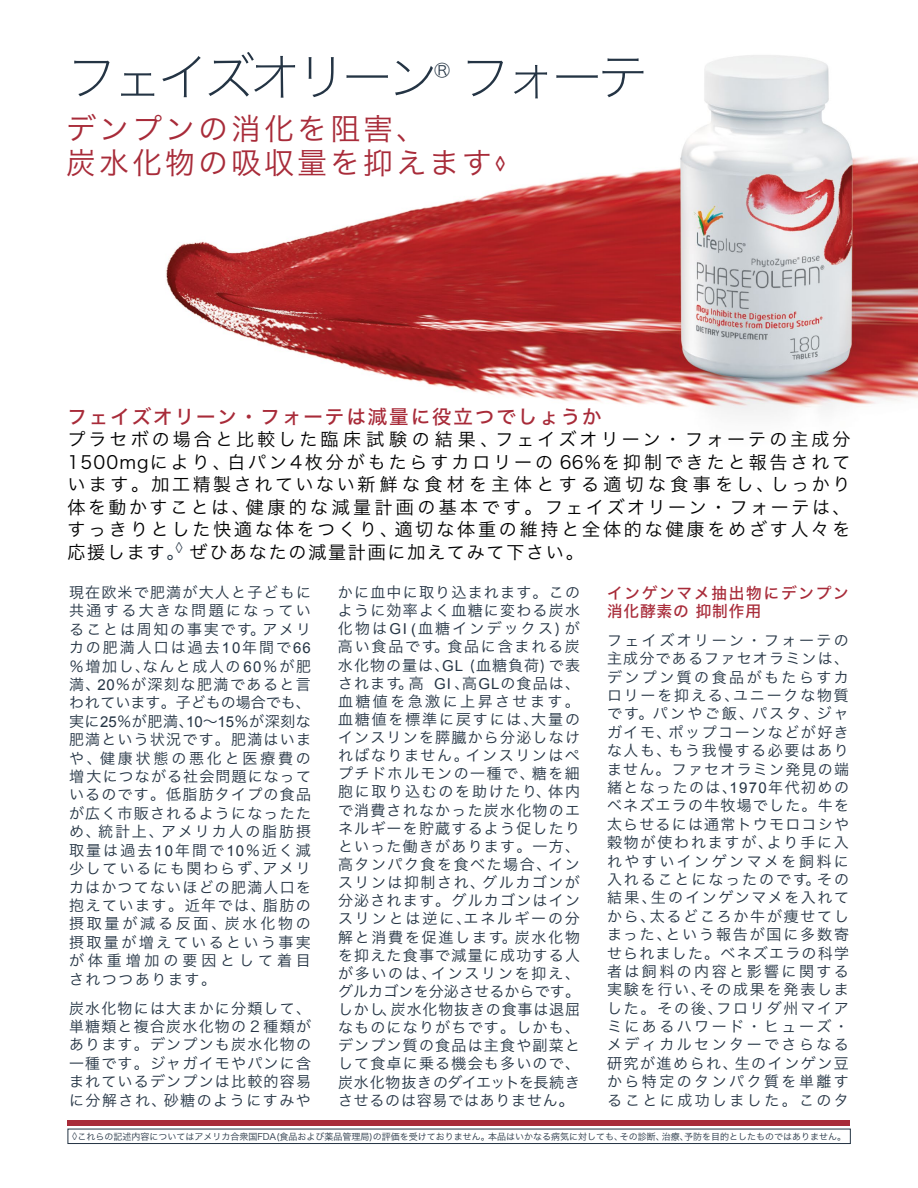
<style>
.page{position:relative;width:918px;height:1188px;background:#fff}
.page>*{position:absolute;margin:0;border:0;box-sizing:border-box;transform-origin:0 0}
.t1{font:51px "Hiragino Sans W1";letter-spacing:-.1em;color:#243444}
.t2{font:30px/34.5px "Hiragino Sans W3";letter-spacing:.1em;color:#a82b39}
.t3{font:19.5px "Hiragino Sans W5";letter-spacing:.1em;color:#a82b39}
.t4{font:18px/22.5px "Hiragino Sans W3";letter-spacing:.1em;color:#000;text-align:justify}
.t5{font:15.75px/18.5px "Hiragino Sans W5";letter-spacing:.105em;color:#a82b39}
.t6{font:15px/18.5px "Hiragino Sans W3";letter-spacing:.1em;color:#243444;text-align:justify}
.t7{font:9px "Hiragino Sans W3";color:#243444}
.s1{font-family:"Neo Tech Std";font-size:28.8px}
.s2{color:#243444}
.s3{font-family:"Arial"}
.s4{font-size:16.5px}
.s5{font-family:"Arial";font-size:10.5px}
</style>
<div class="page">
<img style="left:166px;top:55px;width:752px;height:360px">
<div style="left:68px;top:1120px;width:782px;height:6px;background:#a82b39"></div>
<div style="left:68px;top:1129px;width:783px;height:15px;border:1px solid #243444"></div>
<h1 class="t1" style="left:66px;top:32px;width:584px">フェイズオリーン<sup>®</sup> フォーテ</h1>
<h2 class="t2" style="left:66px;top:109px;width:441px">デンプンの消化を阻害、<br>炭水化物の吸収量を抑えます<span class="s1">◊</span></h2>
<h3 class="t3" style="left:68px;top:399px;width:536px">フェイズオリーン・フォーテは減量に役立つでしょうか</h3>
<p class="t4" style="left:68px;top:427px;width:785px">プラセボの場合と比較した臨床試験の結果、フェイズオリーン・フォーテの主成分1500mgにより、白パン4枚分がもたらすカロリーの 66％を抑制できたと報告されています。加工精製されていない新鮮な食材を主体とする適切な食事をし、しっかり体を動かすことは、健康的な減量計画の基本です。フェイズオリーン・フォーテは、すっきりとした快適な体をつくり、適切な体重の維持と全体的な健康をめざす人々を応援します<span class="s2">。</span><sup>◊</sup> ぜひあなたの減量計画に加えてみて下さい。</p>
<p class="t6" style="left:69px;top:582px;width:244px">現在欧米で肥満が大人と子どもに共通する大きな問題になっていることは周知の事実です。アメリカの肥満人口は過去<span class="s3">10</span>年間で<span class="s3">66</span>％増加し、なんと成人の<span class="s3">60</span>％が肥満、<span class="s3">20</span>％が深刻な肥満であると言われています。子どもの場合でも、実に<span class="s3">25</span>％が肥満、<span class="s3">10</span>〜<span class="s3">15</span>％が深刻な肥満という状況です。肥満はいまや、健康状態の悪化と医療費の増大につながる社会問題になっているのです。低脂肪タイプの食品が広く市販されるようになったため、統計上、アメリカ人の脂肪摂取量は過去<span class="s3">10</span>年間で<span class="s3">10</span>％近く減少しているにも関わらず、アメリカはかつてないほどの肥満人口を抱えています。近年では、脂肪の摂取量が減る反面、炭水化物の摂取量が増えているという事実が体重増加の要因として着目されつつあります。</p>
<p class="t6" style="left:69px;top:998px;width:244px">炭水化物には大まかに分類して、単糖類と複合炭水化物の２種類があります。デンプンも炭水化物の一種です。ジャガイモやパンに含まれているデンプンは比較的容易に分解され、砂糖のようにすみや</p>
<p class="t6" style="left:338px;top:582px;width:244px">かに血中に取り込まれます。このように効率よく血糖に変わる炭水化物は<span class="s3">GI (</span>血糖インデックス)が高い食品です。食品に含まれる炭水化物の量は、<span class="s3">GL</span> (血糖負荷)で表されます。高 <span class="s3">GI</span> 、高<span class="s3">GL</span>の食品は、血糖値を急激に上昇させます。血糖値を標準に戻すには、大量のインスリンを膵臓から分泌しなければなりません。インスリンはペプチドホルモンの一種で、糖を細胞に取り込むのを助けたり、体内で消費されなかった炭水化物のエネルギーを貯蔵するよう促したりといった働きがあります。一方、高タンパク食を食べた場合、インスリンは抑制され、グルカゴンが分泌されます。グルカゴンはインスリンとは逆に、エネルギーの分解と消費を促進します。炭水化物を抑えた食事で減量に成功する人が多いのは、インスリンを抑え、グルカゴンを分泌させるからです。しかし、炭水化物抜きの食事は退屈なものになりがちです。しかも、デンプン質の食品は主食や副菜として食卓に乗る機会も多いので、炭水化物抜きのダイエットを長続きさせるのは容易ではありません<span class="s4">。</span></p>
<p class="t5" style="left:607px;top:583px;width:243px">インゲンマメ抽出物にデンプン消化酵素の 抑制作用</p>
<p class="t6" style="left:607px;top:630px;width:244px">フェイズオリーン・フォーテの主成分であるファセオラミンは、デンプン質の食品がもたらすカロリーを抑える、ユニークな物質です。パンやご飯、パスタ、ジャガイモ、ポップコーンなどが好きな人も、もう我慢する必要はありません。ファセオラミン発見の端緒となったのは、<span class="s3">1970</span>年代初めのベネズエラの牛牧場でした。牛を太らせるには通常トウモロコシや穀物が使われますが、より手に入れやすいインゲンマメを飼料に入れることになったのです。その結果、生のインゲンマメを入れてから、太るどころか牛が痩せてしまった、という報告が国に多数寄せられました。ベネズエラの科学者は飼料の内容と影響に関する実験を行い、その成果を発表しました。その後、フロリダ州マイアミにあるハワード・ヒューズ・メディカルセンターでさらなる研究が進められ、生のインゲン豆から特定のタンパク質を単離することに成功しました。このタ</p>
<p class="t7" style="left:72px;top:1129px;width:776px"><span class="s5">◊</span>これらの記述内容についてはアメリカ合衆国FDA(食品および薬品管理局)の評価を受けておりません。本品はいかなる病気に対しても、その診断、治療、予防を目的としたものではありません。</p>
</div>
